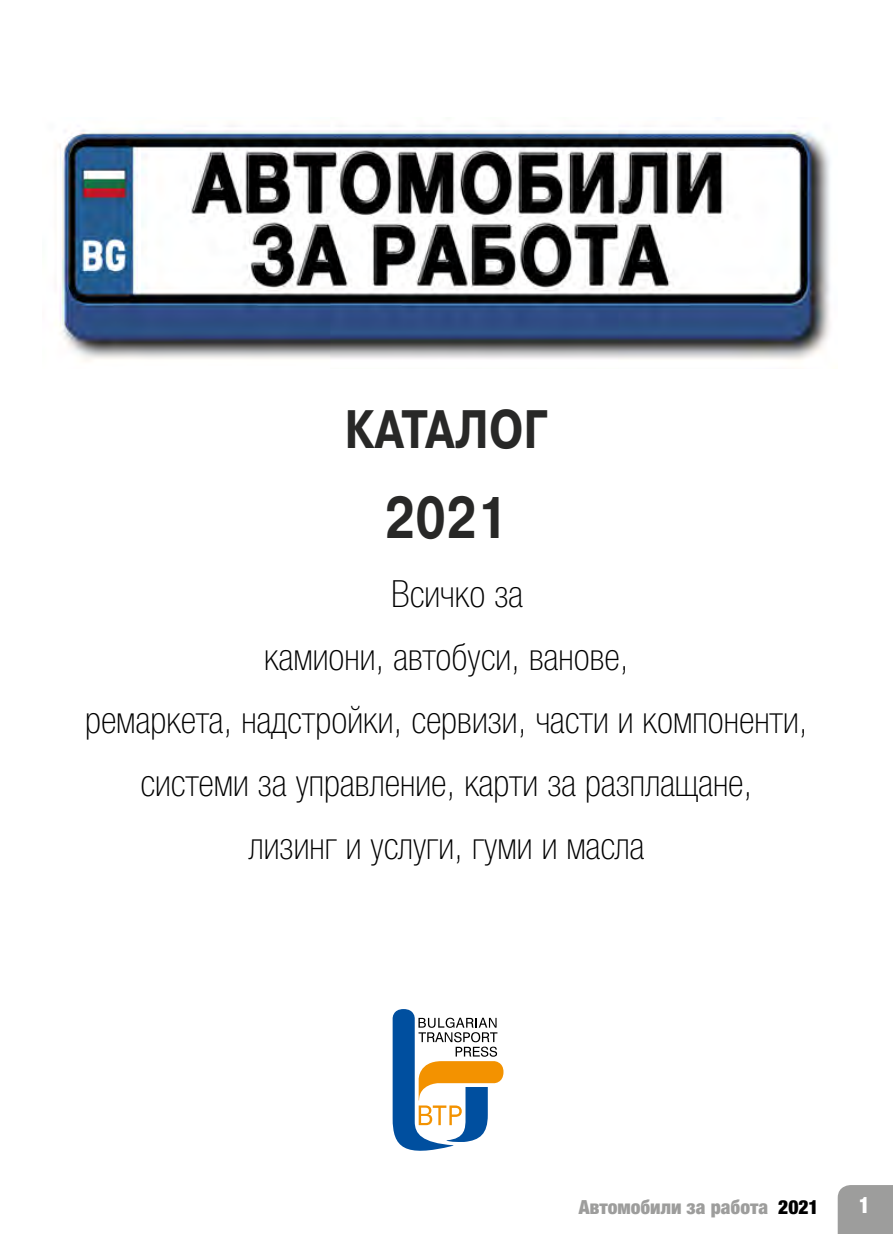
<style>
.page{position:relative;width:893px;height:1234px;background:#fff}
.page>*{position:absolute;margin:0;border:0;box-sizing:border-box;transform-origin:0 0}
.t1{font:700 58.5px "Pragmatica C";color:#282827;scale:.8 1}
.t2{font:700 54px "Pragmatica C";letter-spacing:.01em;color:#282827;scale:.8 1}
.t3{font:100 condensed 37.5px/63px "Helvetica Neue LTW1 G";color:#000;text-align:center}
.t4{font:900 condensed 22.5px "Helvetica Neue LTW1 G";color:#fff;scale:.9 1}
.t5{font:900 condensed 19.5px "Helvetica Neue LTW1 G";color:#9d9d9c}
.s1{color:#000}
</style>
<div class="page">
<div style="left:838px;top:1185px;width:55px;height:48px;background:#9d9d9c"></div>
<img style="left:58px;top:126px;width:772px;height:235px">
<svg style="left:393px;top:1009px;width:110px;height:141px"></svg>
<h2 class="t2" style="left:345px;top:400px;width:255px">КАТАЛОГ</h2>
<h1 class="t1" style="left:385px;top:486px;width:156px">2021</h1>
<p class="t3" style="left:85px;top:562px;width:724px">Всичко за<br>камиони, автобуси, ванове,<br>ремаркета, надстройки, сервизи, части и компоненти, системи за управление, карти за разплащане,<br>лизинг и услуги, гуми и масла</p>
<p class="t5" style="left:579px;top:1194px;width:241px">Автомобили за работа <span class="s1">2021</span></p>
<p class="t4" style="left:859px;top:1191px;width:13px">1</p>
</div>
